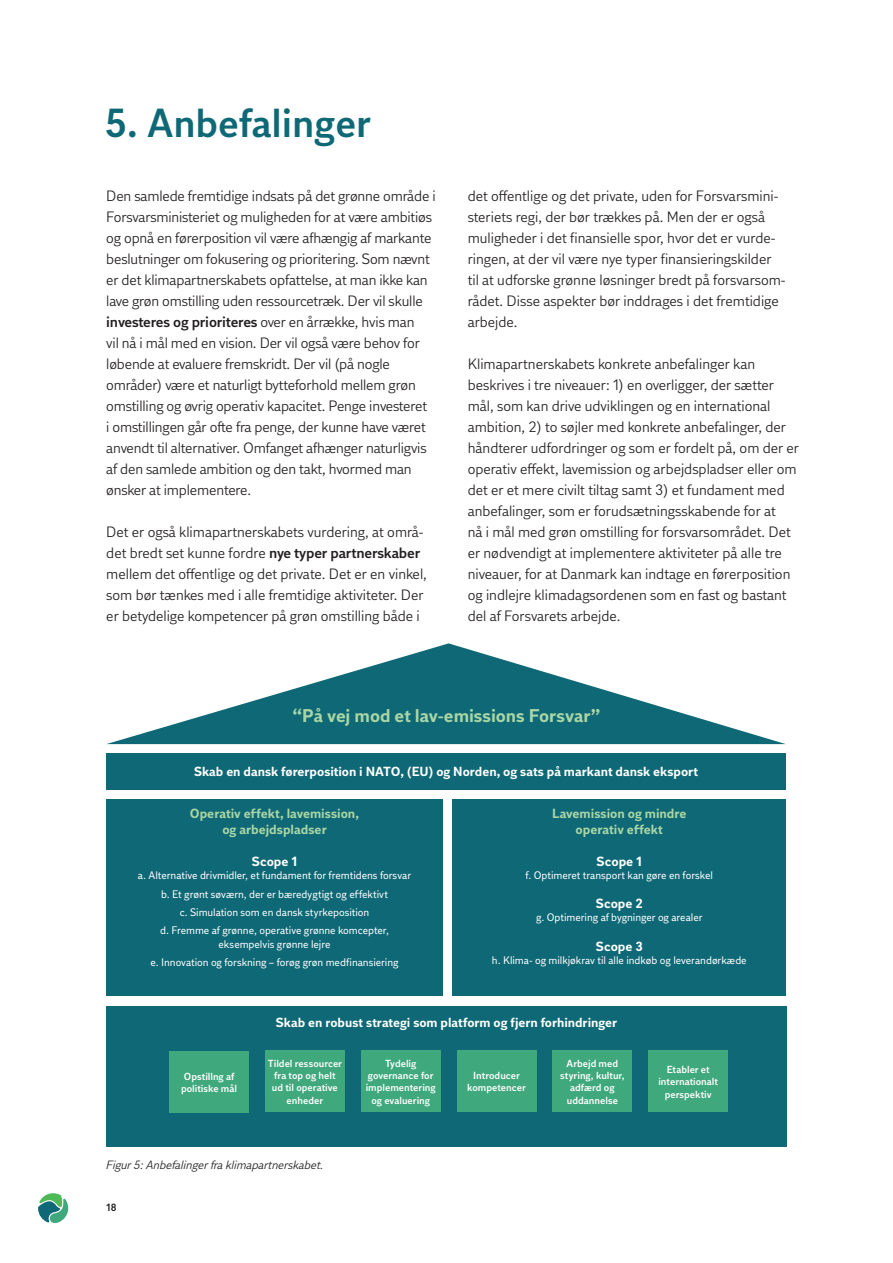
<style>
.page{position:relative;width:893px;height:1263px;background:#fff}
.page>*{position:absolute;margin:0;border:0;box-sizing:border-box;transform-origin:0 0}
.t1{font:600 40.5px "DI Sans";color:#0e6875}
.t2{font:700 18.45px "DI Sans";letter-spacing:-.005em;color:#aad6a5}
.t3{font:15px/21px "DI Sans";color:#231f20}
.t4{font:700 13.35px/15.9px "DI Sans";color:#aad6a5;text-align:center}
.t5{font:700 13.35px "DI Sans";color:#fff}
.t6{font:700 13.2px "DI Sans";color:#fff}
.t7{font:italic 12px "DI Sans";color:#231f20}
.t8{font:10.95px/18.5px "DI Sans";letter-spacing:-.005em;color:#fff;text-align:center}
.t9{font:600 10.5px "DI Sans";color:#231f20}
.t10{font:600 10.2px/12.3px "DI Sans";color:#fff;text-align:center}
.s1{font-weight:600}
</style>
<div class="page">
<svg style="left:38px;top:1193px;width:30px;height:30px"></svg>
<div style="left:106px;top:753px;width:680px;height:37px;background:#0e6875"></div>
<div style="left:106px;top:1005px;width:681px;height:141px;background:#0e6875"></div>
<div style="left:106px;top:799px;width:337px;height:197px;background:#0e6875"></div>
<div style="left:453px;top:799px;width:333px;height:197px;background:#0e6875"></div>
<div style="left:169px;top:1051px;width:80px;height:62px;background:#3fa87d"></div>
<div style="left:265px;top:1051px;width:80px;height:61px;background:#3fa87d"></div>
<div style="left:361px;top:1051px;width:79px;height:61px;background:#3fa87d"></div>
<div style="left:457px;top:1051px;width:79px;height:61px;background:#3fa87d"></div>
<div style="left:553px;top:1051px;width:79px;height:61px;background:#3fa87d"></div>
<div style="left:648px;top:1051px;width:80px;height:61px;background:#3fa87d"></div>
<svg style="left:107px;top:643px;width:678px;height:101px"></svg>
<h1 class="t1" style="left:105px;top:97px;width:268px">5. Anbefalinger</h1>
<p class="t3" style="left:106px;top:185px;width:331px">Den samlede fremtidige indsats på det grønne område i Forsvarsministeriet og muligheden for at være ambitiøs og opnå en førerposition vil være afhængig af markante beslutninger om fokusering og prioritering. Som nævnt er det klimapartnerskabets opfattelse, at man ikke kan lave grøn omstilling uden ressourcetræk. Der vil skulle <span class="s1">investeres og prioriteres</span> over en årrække, hvis man<br>vil nå i mål med en vision. Der vil også være behov for løbende at evaluere fremskridt. Der vil (på nogle områder) være et naturligt bytteforhold mellem grøn omstilling og øvrig operativ kapacitet. Penge investeret<br>i omstillingen går ofte fra penge, der kunne have været anvendt til alternativer. Omfanget afhænger naturligvis af den samlede ambition og den takt, hvormed man ønsker at implementere.</p>
<p class="t3" style="left:106px;top:521px;width:322px">Det er også klimapartnerskabets vurdering, at områ&shy;det bredt set kunne fordre <span class="s1">nye typer partnerskaber </span>mellem det offentlige og det private. Det er en vinkel, som bør tænkes med i alle fremtidige aktiviteter. Der er betydelige kompetencer på grøn omstilling både i</p>
<p class="t3" style="left:468px;top:185px;width:319px">det offentlige og det private, uden for Forsvarsmini&shy;steriets regi, der bør trækkes på. Men der er også muligheder i det finansielle spor, hvor det er vurde&shy;ringen, at der vil være nye typer finansieringskilder til at udforske grønne løsninger bredt på forsvarsom&shy;rådet. Disse aspekter bør inddrages i det fremtidige arbejde.</p>
<p class="t3" style="left:468px;top:353px;width:333px">Klimapartnerskabets konkrete anbefalinger kan beskrives i tre niveauer: 1) en overligger, der sætter mål, som kan drive udviklingen og en international ambition, 2) to søjler med konkrete anbefalinger, der håndterer udfordringer og som er fordelt på, om der er operativ effekt, lavemission og arbejdspladser eller om det er et mere civilt tiltag samt 3) et fundament med anbefalinger, som er forudsætningsskabende for at<br>nå i mål med grøn omstilling for forsvarsområdet. Det er nødvendigt at implementere aktiviteter på alle tre niveauer, for at Danmark kan indtage en førerposition og indlejre klimadagsordenen som en fast og bastant del af Forsvarets arbejde.</p>
<p class="t2" style="left:292px;top:704px;width:309px">“På vej mod et lav-emissions Forsvar”</p>
<p class="t6" style="left:194px;top:763px;width:506px">Skab en dansk førerposition i NATO, (EU) og Norden, og sats på markant dansk eksport</p>
<p class="t4" style="left:190px;top:805px;width:171px">Operativ effekt, lavemission, og arbejdspladser</p>
<p class="t5" style="left:252px;top:853px;width:47px">Scope 1</p>
<p class="t8" style="left:138px;top:866px;width:275px">a. Alternative drivmidler, et fundament for fremtidens forsvar b. Et grønt søværn, der er bæredygtigt og effektivt<br>c. Simulation som en dansk styrkeposition<br>d. Fremme af grønne, operative grønne komcepter,</p>
<p class="t8" style="left:150px;top:934px;width:250px">eksempelvis grønne lejre<br>e. Innovation og forskning – forøg grøn medfinansiering</p>
<p class="t4" style="left:552px;top:805px;width:136px">Lavemission og mindre operativ effekt</p>
<p class="t5" style="left:597px;top:853px;width:47px">Scope 1</p>
<p class="t8" style="left:526px;top:866px;width:189px">f. Optimeret transport kan gøre en forskel</p>
<p class="t5" style="left:596px;top:895px;width:48px">Scope 2</p>
<p class="t8" style="left:536px;top:908px;width:168px">g. Optimering af bygninger og arealer</p>
<p class="t5" style="left:596px;top:937px;width:48px">Scope 3</p>
<p class="t8" style="left:492px;top:950px;width:256px">h. Klima- og milkjøkrav til alle indkøb og leverandørkæde</p>
<p class="t10" style="left:181px;top:1070px;width:58px;text-align:left">Opstillng af politiske mål</p>
<p class="t6" style="left:276px;top:1014px;width:343px">Skab en robust strategi som platform og fjern forhindringer</p>
<p class="t10" style="left:268px;top:1057px;width:76px">Tildel ressourcer fra top og helt ud til operative enheder</p>
<p class="t10" style="left:366px;top:1057px;width:72px">Tydelig governance for implementering og evaluering</p>
<p class="t10" style="left:467px;top:1069px;width:60px">Introducer kompetencer</p>
<p class="t10" style="left:560px;top:1057px;width:66px">Arbejd med styring, kultur, adfærd og uddannelse</p>
<p class="t10" style="left:658px;top:1063px;width:61px">Etabler et internationalt perspektiv</p>
<p class="t7" style="left:106px;top:1157px;width:219px">Figur 5: Anbefalinger fra klimapartnerskabet.</p>
<p class="t9" style="left:106px;top:1201px;width:12px">18</p>
</div>
